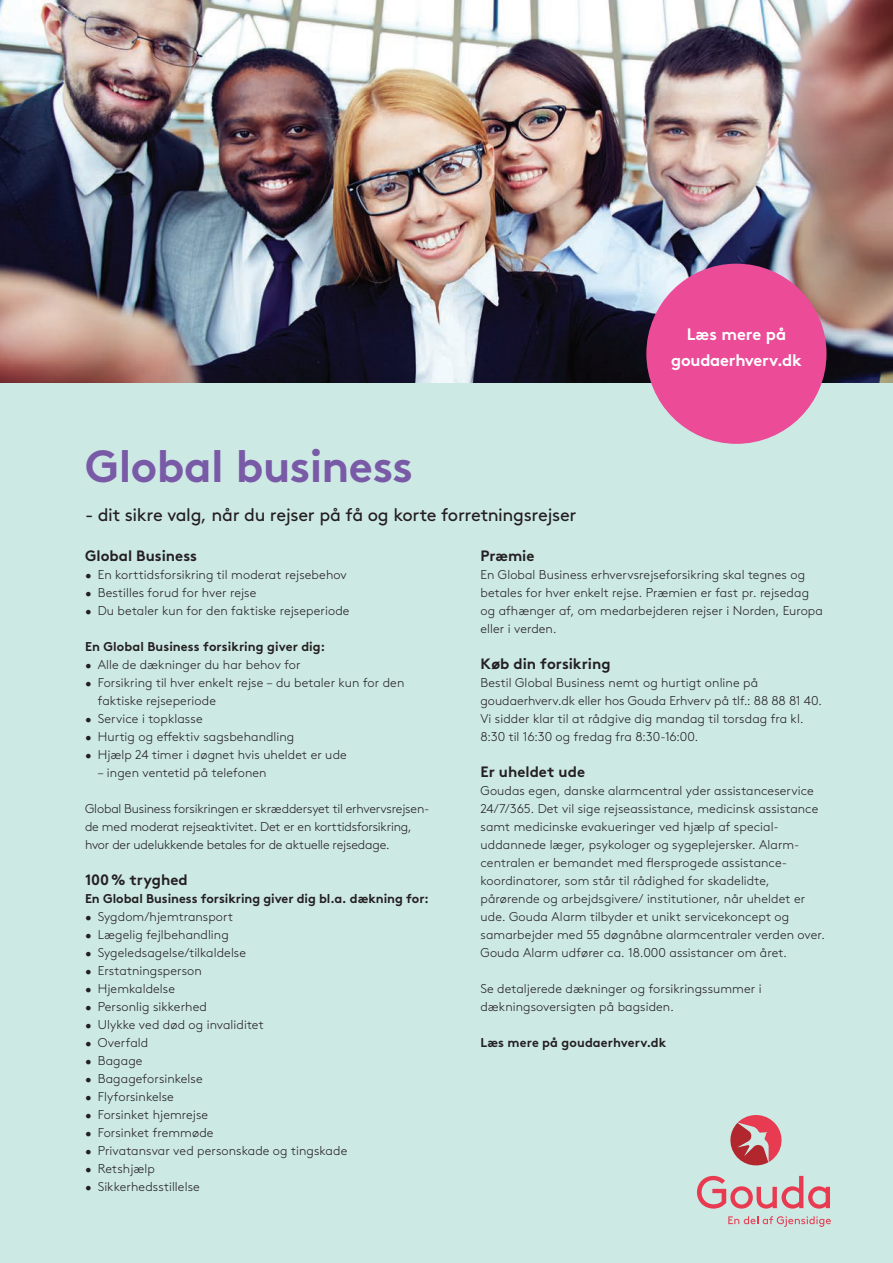
<style>
.page{position:relative;width:893px;height:1263px;background:#cde9e4}
.page>*{position:absolute;margin:0;border:0;box-sizing:border-box;transform-origin:0 0}
.t1{font:45px "Gjen Brown OT Bold Alt";letter-spacing:-.01em;color:#785aa6}
.t2{font:18px "Gjen Brown OT";letter-spacing:-.02em;color:#231f20}
.t3{font:16.5px/25.8px "Gjen Brown OT Bold Alt";letter-spacing:-.01em;color:#fff;text-align:center}
.t4{font:15px "Gjen Brown OT Bold Alt";color:#231f20}
.t5{font:300 12.75px/18px "Gjen Brown OT";letter-spacing:.005em;color:#231f20}
.t6{font:12.75px "Gjen Brown OT Bold Alt";color:#231f20}
</style>
<div class="page">
<img style="left:0;top:0;width:893px;height:383px">
<svg style="left:730px;top:1115px;width:52px;height:51px"></svg>
<svg style="left:697px;top:1176px;width:133px;height:32px"></svg>
<svg style="left:728px;top:1216px;width:103px;height:11px"></svg>
<div style="left:646px;top:264px;width:180px;height:180px;background:#eb4b97;border-radius:50%"></div>
<h1 class="t1" style="left:85px;top:429px;width:330px">Global business</h1>
<h2 class="t2" style="left:85px;top:501px;width:493px">- dit sikre valg, når du rejser på få og korte forretningsrejser</h2>
<p class="t3" style="left:671px;top:319px;width:132px">Læs mere på goudaerhverv.dk</p>
<p class="t4" style="left:85px;top:544px;width:114px">Global Business</p>
<p class="t5" style="left:85px;top:565px;width:263px">• En korttidsforsikring til moderat rejsebehov</p>
<p class="t5" style="left:85px;top:583px;width:173px">• Bestilles forud for hver rejse</p>
<p class="t5" style="left:85px;top:601px;width:266px">• Du betaler kun for den faktiske rejseperiode</p>
<p class="t6" style="left:85px;top:636px;width:242px">En Global Business forsikring giver dig:</p>
<p class="t5" style="left:85px;top:655px;width:217px">• Alle de dækninger du har behov for</p>
<p class="t5" style="left:98px;top:673px;width:308px;text-indent:-13px">• Forsikring til hver enkelt rejse – du betaler kun for den faktiske rejseperiode</p>
<p class="t5" style="left:85px;top:709px;width:119px">• Service i topklasse</p>
<p class="t5" style="left:85px;top:727px;width:211px">• Hurtig og effektiv sagsbehandling</p>
<p class="t5" style="left:85px;top:745px;width:263px">• Hjælp 24 timer i døgnet hvis uheldet er ude</p>
<p class="t5" style="left:98px;top:763px;width:170px">– ingen ventetid på telefonen</p>
<p class="t5" style="left:85px;top:799px;width:346px">Global Business forsikringen er skræddersyet til erhvervsrejsen&shy;de med moderat rejseaktivitet. Det er en korttidsforsikring, hvor der udelukkende betales for de aktuelle rejsedage.</p>
<p class="t4" style="left:85px;top:868px;width:104px">100% tryghed</p>
<p class="t6" style="left:85px;top:888px;width:345px">En Global Business forsikring giver dig bl.a. dækning for:</p>
<p class="t5" style="left:85px;top:907px;width:150px">• Sygdom/hjemtransport</p>
<p class="t5" style="left:85px;top:925px;width:145px">• Lægelig fejlbehandling</p>
<p class="t5" style="left:85px;top:943px;width:163px">• Sygeledsagelse/tilkaldelse</p>
<p class="t5" style="left:85px;top:961px;width:118px">• Erstatningsperson</p>
<p class="t5" style="left:85px;top:979px;width:92px">• Hjemkaldelse</p>
<p class="t5" style="left:85px;top:997px;width:123px">• Personlig sikkerhed</p>
<p class="t5" style="left:85px;top:1015px;width:180px">• Ulykke ved død og invaliditet</p>
<p class="t5" style="left:85px;top:1033px;width:65px">• Overfald</p>
<p class="t5" style="left:85px;top:1051px;width:59px">• Bagage</p>
<p class="t5" style="left:85px;top:1069px;width:119px">• Bagageforsinkelse</p>
<p class="t5" style="left:85px;top:1087px;width:90px">• Flyforsinkelse</p>
<p class="t5" style="left:85px;top:1105px;width:125px">• Forsinket hjemrejse</p>
<p class="t5" style="left:85px;top:1123px;width:130px">• Forsinket fremmøde</p>
<p class="t5" style="left:85px;top:1141px;width:264px">• Privatansvar ved personskade og tingskade</p>
<p class="t5" style="left:85px;top:1159px;width:71px">• Retshjælp</p>
<p class="t5" style="left:85px;top:1177px;width:116px">• Sikkerhedsstillelse</p>
<p class="t4" style="left:480px;top:544px;width:55px">Præmie</p>
<p class="t5" style="left:480px;top:565px;width:344px">En Global Business erhvervsrejseforsikring skal tegnes og betales for hver enkelt rejse. Præmien er fast pr. rejsedag og afhænger af, om medarbejderen rejser i Norden, Europa eller i verden.</p>
<p class="t4" style="left:480px;top:652px;width:132px">Køb din forsikring</p>
<p class="t5" style="left:480px;top:673px;width:343px">Bestil Global Business nemt og hurtigt online på goudaerhverv.dk eller hos Gouda Erhverv på tlf.: 88 88 81 40.<br>Vi sidder klar til at rådgive dig mandag til torsdag fra kl.<br>8:30 til 16:30 og fredag fra 8:30-16:00.</p>
<p class="t4" style="left:480px;top:760px;width:106px">Er uheldet ude</p>
<p class="t5" style="left:480px;top:781px;width:346px">Goudas egen, danske alarmcentral yder assistanceservice 24/7/365. Det vil sige rejseassistance, medicinsk assistance samt medicinske evakueringer ved hjælp af special&shy;uddannede læger, psykologer og sygeplejersker. Alarm&shy;centralen er bemandet med flersprogede assistance&shy;koordinatorer, som står til rådighed for skadelidte, pårørende og arbejdsgivere/ institutioner, når uheldet er ude. Gouda Alarm tilbyder et unikt servicekoncept og samarbejder med 55 døgnåbne alarmcentraler verden over.<br>Gouda Alarm udfører ca. 18.000 assistancer om året.</p>
<p class="t5" style="left:480px;top:979px;width:283px">Se detaljerede dækninger og forsikringssummer i dækningsoversigten på bagsiden.</p>
<p class="t6" style="left:480px;top:1032px;width:187px">Læs mere på goudaerhverv.dk</p>
</div>
